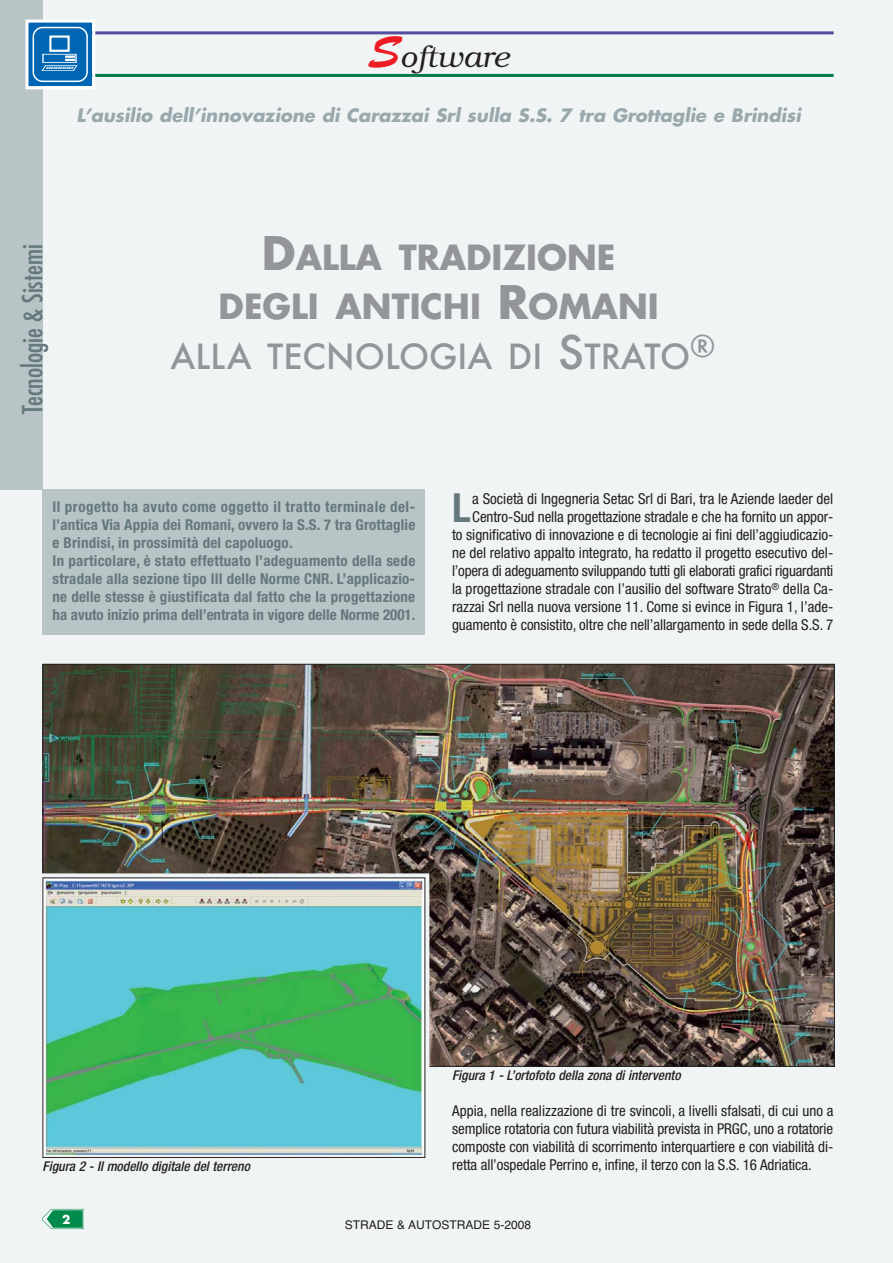
<style>
.page{position:relative;width:893px;height:1263px;background:#fff}
.page>*{position:absolute;margin:0;border:0;box-sizing:border-box;transform-origin:0 0}
.t1{font:700 condensed 40.2px "Helvetica Neue";color:#65787c}
.t2{font:700 33.75px/49.5px "Futura";color:#939598;text-align:center}
.t3{font:italic 300 30px "Bookman";color:#231f20}
.t4{font:condensed 27px "Futura";color:#65787c}
.t5{font:italic 700 18px "Futura";color:#99a8ac}
.t6{font:condensed 15px/18px "Helvetica Neue";color:#231f20;text-align:right}
.t7{font:700 condensed 15px/18px "Helvetica Neue";letter-spacing:.015em;color:#65787c}
.t8{font:italic 500 condensed 13.5px "Helvetica Neue";color:#231f20}
.t9{font:12px "Helvetica";color:#231f20}
.t10{font:700 12px "Futura";color:#fff}
.s1{font-family:"Brush Script";font-weight:400;font-style:normal;font-size:45px;color:#ed1c24}
.s2{font-size:45px}
.s3{font-weight:500}
.s4{font-weight:500;font-size:45px}
</style>
<div class="page">
<div style="left:0;top:0;width:892px;height:1263px;background:#f0f4f4"></div>
<img style="left:42px;top:1209px;width:41px;height:20px">
<hr style="left:44px;top:31px;width:790px;height:3px;background:#524fa1">
<hr style="left:44px;top:74px;width:790px;height:3px;background:#007a48">
<div style="left:0;top:0;width:42px;height:490px;background:#b8c4c6"></div>
<div style="left:43px;top:490px;width:382px;height:145px;background:#b8c4c6"></div>
<svg style="left:29px;top:24px;width:62px;height:61px"></svg>
<div style="left:25px;top:20px;width:70px;height:69px;border:3px solid #fff"></div>
<svg style="left:33px;top:27px;width:55px;height:55px;background:#3485c2"></svg>
<img style="left:45px;top:666px;width:788px;height:399px">
<div style="left:40px;top:873px;width:389px;height:285px;border:4px solid #f0f4f4"></div>
<img style="left:45px;top:880px;width:378px;height:276px">
<h3 class="t3" style="left:368px;top:46px;width:143px"><span class="s1">S</span>oftware</h3>
<p class="t5" style="left:77px;top:107px;width:729px">L’ausilio dell’innovazione di Carazzai Srl sulla S.S. 7 tra Grottaglie e Brindisi</p>
<h3 class="t4" style="left:20px;top:414px;width:171px;rotate:-90deg">Tecnologie &amp; Sistemi</h3>
<h2 class="t2" style="left:171px;top:235px;width:546px"><span class="s2">D</span>ALLA TRADIZIONE<br>DEGLI ANTICHI <span class="s2">R</span>OMANI<br><span class="s3">ALLA TECNOLOGIA DI</span> <span class="s4">S</span><span class="s3">TRATO</span><sup>®</sup></h2>
<p class="t7" style="left:53px;top:499px;width:364px">Il progetto ha avuto come oggetto il tratto terminale del&shy;l’antica Via Appia dei Romani, ovvero la S.S. 7 tra Grottaglie e Brindisi, in prossimità del capoluogo.<br>In particolare, è stato effettuato l’adeguamento della sede stradale alla sezione tipo III delle Norme CNR. L’applicazio&shy;ne delle stesse è giustificata dal fatto che la progettazione ha avuto inizio prima dell’entrata in vigore delle Norme 2001.</p>
<p class="t6" style="left:452px;top:491px;width:383px">a Società di Ingegneria Setac Srl di Bari, tra le Aziende laeder del Centro-Sud nella progettazione stradale e che ha fornito un appor-<br>to significativo di innovazione e di tecnologie ai fini dell’aggiudicazio&shy;ne del relativo appalto integrato, ha redatto il progetto esecutivo del&shy;l’opera di adeguamento sviluppando tutti gli elaborati grafici riguardanti la progettazione stradale con l’ausilio del software Strato<sup>®</sup> della Ca&shy;razzai Srl nella nuova versione 11. Come si evince in Figura 1, l’ade&shy;guamento è consistito, oltre che nell’allargamento in sede della S.S. 7</p>
<h1 class="t1" style="left:452px;top:493px;width:20px">L</h1>
<p class="t8" style="left:43px;top:1161px;width:211px">Figura 2 - Il modello digitale del terreno</p>
<p class="t8" style="left:452px;top:1070px;width:233px">Figura 1 - L’ortofoto della zona di intervento</p>
<p class="t6" style="left:452px;top:1103px;width:383px;text-align:justify">Appia, nella realizzazione di tre svincoli, a livelli sfalsati, di cui uno a semplice rotatoria con futura viabilità prevista in PRGC, uno a rotatorie composte con viabilità di scorrimento interquartiere e con viabilità di&shy;retta all’ospedale Perrino e, infine, il terzo con la S.S. 16 Adriatica.</p>
<p class="t10" style="left:62px;top:1214px;width:10px">2</p>
<p class="t9" style="left:345px;top:1220px;width:188px">STRADE &amp; AUTOSTRADE 5-2008</p>
</div>
